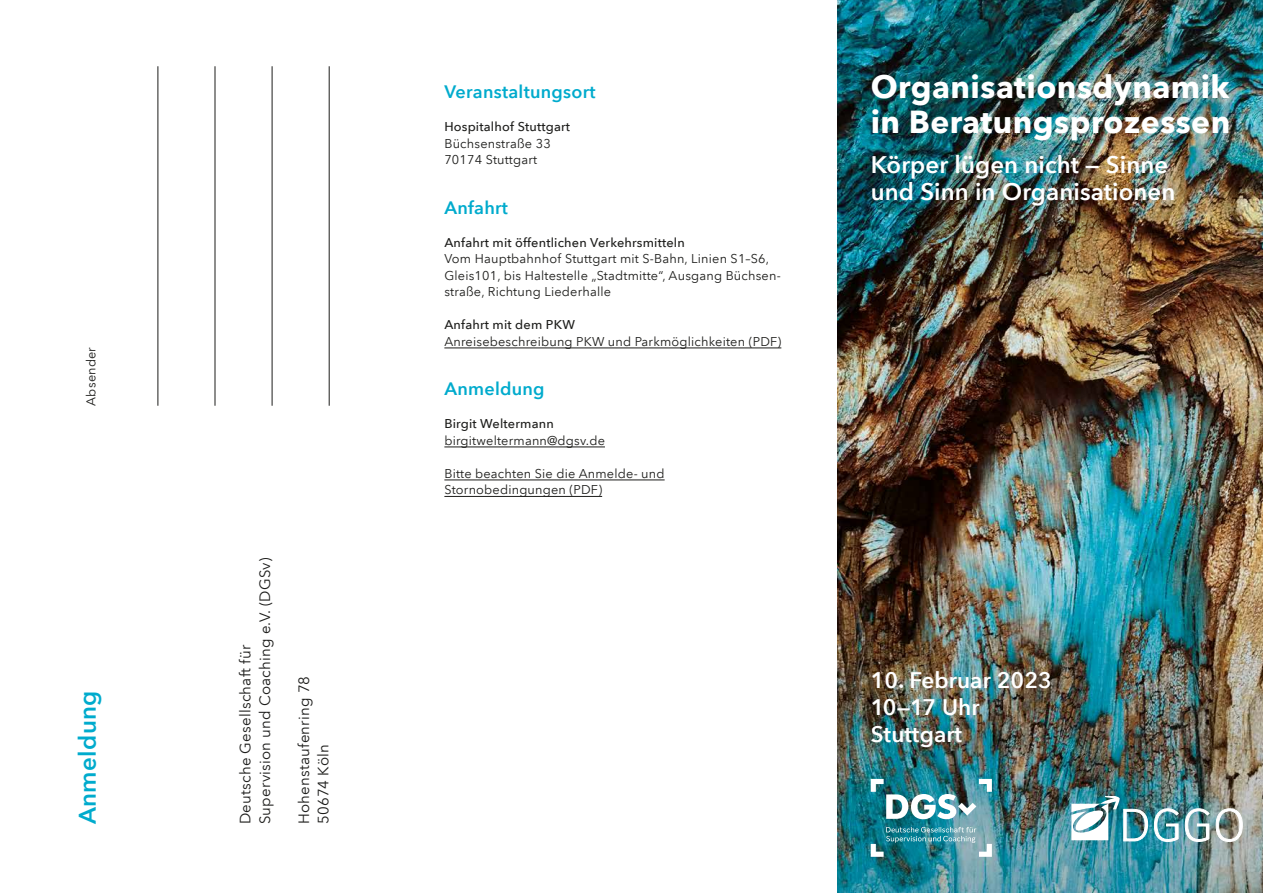
<style>
.page{position:relative;width:1263px;height:893px;background:#fff}
.page>*{position:absolute;margin:0;border:0;box-sizing:border-box;transform-origin:0 0}
.t1{font:700 31.8px/34.7px "Avenir Next LT Pro";letter-spacing:.015em;color:#fff}
.t2{font:600 24px/27px "Avenir Next LT Pro";letter-spacing:.005em;color:#fff}
.t3{font:600 24px "Avenir Next LT Pro";letter-spacing:.015em;color:#00abcd}
.t4{font:600 22.5px/27px "Avenir Next LT Pro";letter-spacing:.005em;color:#fff}
.t5{font:600 18px "Avenir Next LT Pro";letter-spacing:.015em;color:#00abcd}
.t6{font:15px/19.5px "Avenir Next LT Pro";letter-spacing:.015em;color:#1d1d1b}
.t7{font:12.75px/16.5px "Avenir Next LT Pro";letter-spacing:.015em;color:#1d1d1b}
.t8{font:500 12.75px "Avenir Next LT Pro";letter-spacing:.015em;color:#1d1d1b}
</style>
<div class="page">
<img style="left:838px;top:0;width:425px;height:511px">
<img style="left:838px;top:511px;width:425px;height:382px">
<hr style="left:444px;top:348px;width:337px;height:1px;background:#1d1d1b">
<hr style="left:444px;top:447px;width:161px;height:1px;background:#1d1d1b">
<hr style="left:444px;top:480px;width:221px;height:1px;background:#1d1d1b">
<hr style="left:444px;top:496px;width:158px;height:1px;background:#1d1d1b">
<hr style="left:158px;top:66px;width:1px;height:340px;background:#1d1d1b">
<hr style="left:215px;top:66px;width:1px;height:340px;background:#1d1d1b">
<hr style="left:272px;top:66px;width:1px;height:340px;background:#1d1d1b">
<hr style="left:329px;top:66px;width:1px;height:340px;background:#1d1d1b">
<img style="left:1071px;top:796px;width:172px;height:46px">
<img style="left:871px;top:779px;width:121px;height:78px">
<p class="t7" style="left:83px;top:406px;width:60px;rotate:-90deg">Absender</p>
<h2 class="t3" style="left:73px;top:824px;width:135px;rotate:-90deg">Anmeldung</h2>
<p class="t6" style="left:236px;top:824px;width:268px;rotate:-90deg">Deutsche Gesellschaft für<br>Supervision und Coaching e.V. (DGSv)</p>
<p class="t6" style="left:294px;top:824px;width:150px;rotate:-90deg">Hohenstaufenring 78<br>50674 Köln</p>
<h3 class="t5" style="left:444px;top:81px;width:153px">Veranstaltungsort</h3>
<p class="t8" style="left:444px;top:119px;width:127px">Hospitalhof Stuttgart</p>
<p class="t7" style="left:444px;top:135px;width:108px">Büchsenstraße 33<br>70174 Stuttgart</p>
<h3 class="t5" style="left:444px;top:196px;width:65px">Anfahrt</h3>
<p class="t8" style="left:444px;top:235px;width:242px">Anfahrt mit öffentlichen Verkehrsmitteln</p>
<p class="t7" style="left:444px;top:250px;width:338px">Vom Hauptbahnhof Stuttgart mit S-Bahn, Linien S1–S6,<br>Gleis101, bis Haltestelle „Stadtmitte“, Ausgang Büchsen&shy;straße, Richtung Liederhalle</p>
<p class="t8" style="left:444px;top:317px;width:132px">Anfahrt mit dem PKW</p>
<p class="t7" style="left:444px;top:333px;width:338px">Anreisebeschreibung PKW und Parkmöglichkeiten (PDF)</p>
<h3 class="t5" style="left:444px;top:378px;width:102px">Anmeldung</h3>
<p class="t8" style="left:444px;top:416px;width:111px">Birgit Weltermann</p>
<p class="t7" style="left:444px;top:432px;width:162px">birgitweltermann@dgsv.de</p>
<p class="t7" style="left:444px;top:465px;width:222px">Bitte beachten Sie die Anmelde- und<br>Stornobedingungen (PDF)</p>
<h1 class="t1" style="left:871px;top:70px;width:361px">Organisationsdynamik in Beratungsprozessen</h1>
<h2 class="t2" style="left:871px;top:151px;width:306px">Körper lügen nicht — Sinne und Sinn in Organisationen</h2>
<h3 class="t4" style="left:871px;top:666px;width:183px">10. Februar 2023<br>10—17 Uhr<br>Stuttgart</h3>
</div>
